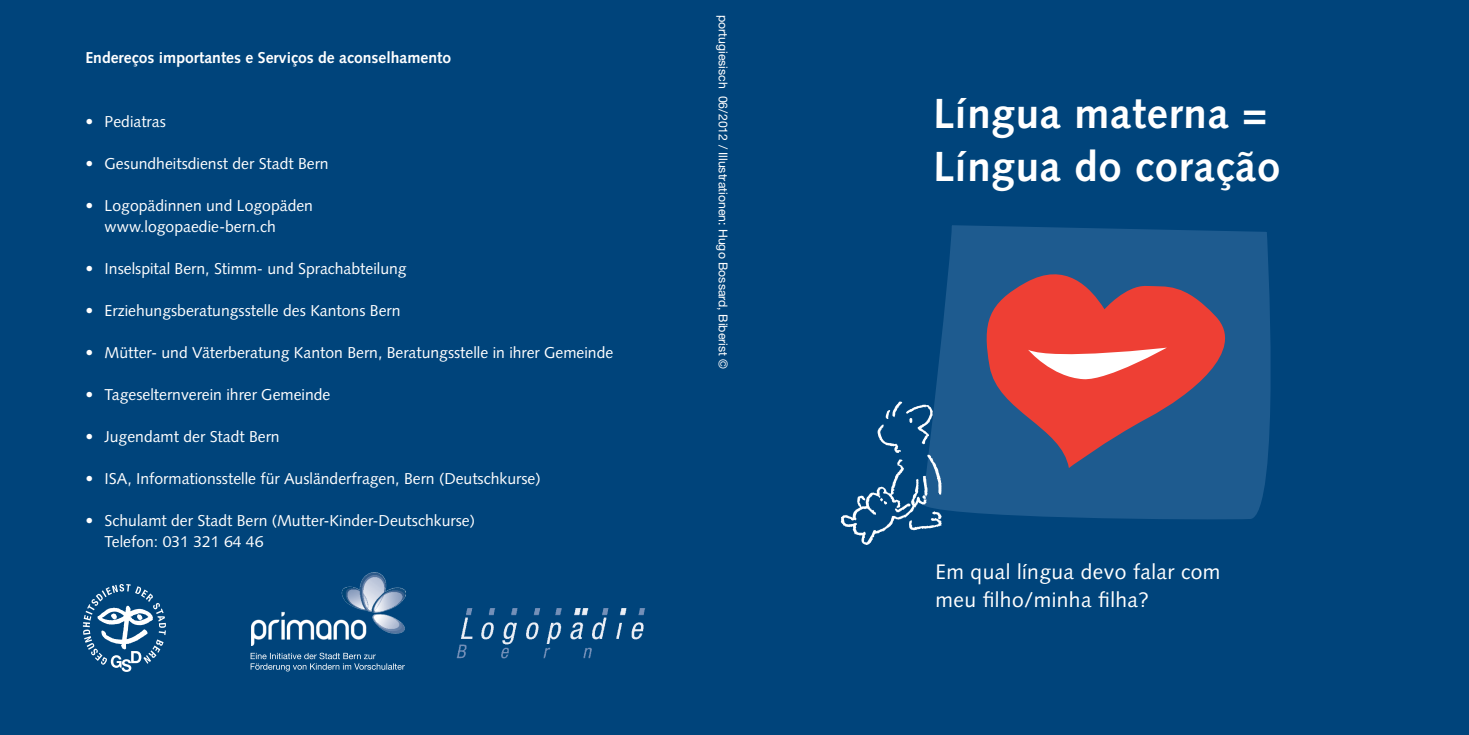
<style>
.page{position:relative;width:1469px;height:735px;background:#fff}
.page>*{position:absolute;margin:0;border:0;box-sizing:border-box;transform-origin:0 0}
.t1{font:700 42px/52.5px "Syntax LT Std";letter-spacing:.02em;color:#fff}
.t2{font:21px/28px "Syntax LT Std";letter-spacing:.02em;color:#fff}
.t3{font:15.75px/21px "Syntax LT Std";color:#fff}
.t4{font:700 15.75px "Syntax LT Std";color:#fff}
.t5{font:12.25px "Helvetica Neue LT Std";color:#fff}
.s1{font-weight:700}
</style>
<div class="page">
<div style="left:0;top:0;width:1468px;height:734px;background:#00447b"></div>
<svg style="left:935px;top:225px;width:336px;height:295px;background:#1b588d"></svg>
<svg style="left:981px;top:261px;width:266px;height:207px;background:#844d62"></svg>
<svg style="left:1028px;top:347px;width:138px;height:33px;background:#f59993"></svg>
<img style="left:840px;top:398px;width:123px;height:147px">
<svg style="left:83px;top:584px;width:83px;height:87px"></svg>
<img style="left:252px;top:572px;width:153px;height:73px">
<svg style="left:251px;top:652px;width:154px;height:19px"></svg>
<img style="left:456px;top:608px;width:190px;height:51px">
<p class="t4" style="left:85px;top:49px;width:367px">Endereços importantes e Serviços de aconselhamento</p>
<p class="t3" style="left:85px;top:111px;width:82px"><span class="s1">•</span> Pediatras</p>
<p class="t3" style="left:85px;top:153px;width:245px">• Gesundheitsdienst der Stadt Bern</p>
<p class="t3" style="left:105px;top:195px;width:210px;text-indent:-19px">• Logopädinnen und Logopäden www.logopaedie-bern.ch</p>
<p class="t3" style="left:85px;top:258px;width:323px">• Inselspital Bern, Stimm- und Sprachabteilung</p>
<p class="t3" style="left:85px;top:300px;width:317px">• Erziehungsberatungsstelle des Kantons Bern</p>
<p class="t3" style="left:85px;top:342px;width:529px">• Mütter- und Väterberatung Kanton Bern, Beratungsstelle in ihrer Gemeinde</p>
<p class="t3" style="left:85px;top:384px;width:247px">• Tageselternverein ihrer Gemeinde</p>
<p class="t3" style="left:85px;top:426px;width:196px">• Jugendamt der Stadt Bern</p>
<p class="t3" style="left:85px;top:468px;width:457px">• ISA, Informationsstelle für Ausländerfragen, Bern (Deutschkurse)</p>
<p class="t3" style="left:105px;top:510px;width:372px;text-indent:-19px">• Schulamt der Stadt Bern (Mutter-Kinder-Deutschkurse)<br>Telefon: 031 321 64 46</p>
<p class="t5" style="left:730px;top:15px;width:355px;rotate:90deg">portugiesisch 06/ 2012 / Illustrationen: Hugo Bossard, Biberist ©</p>
<h1 class="t1" style="left:933px;top:88px;width:349px">Língua materna =<br>Língua do coração</h1>
<h2 class="t2" style="left:935px;top:558px;width:286px">Em qual língua devo falar com meu filho/minha filha?</h2>
</div>
